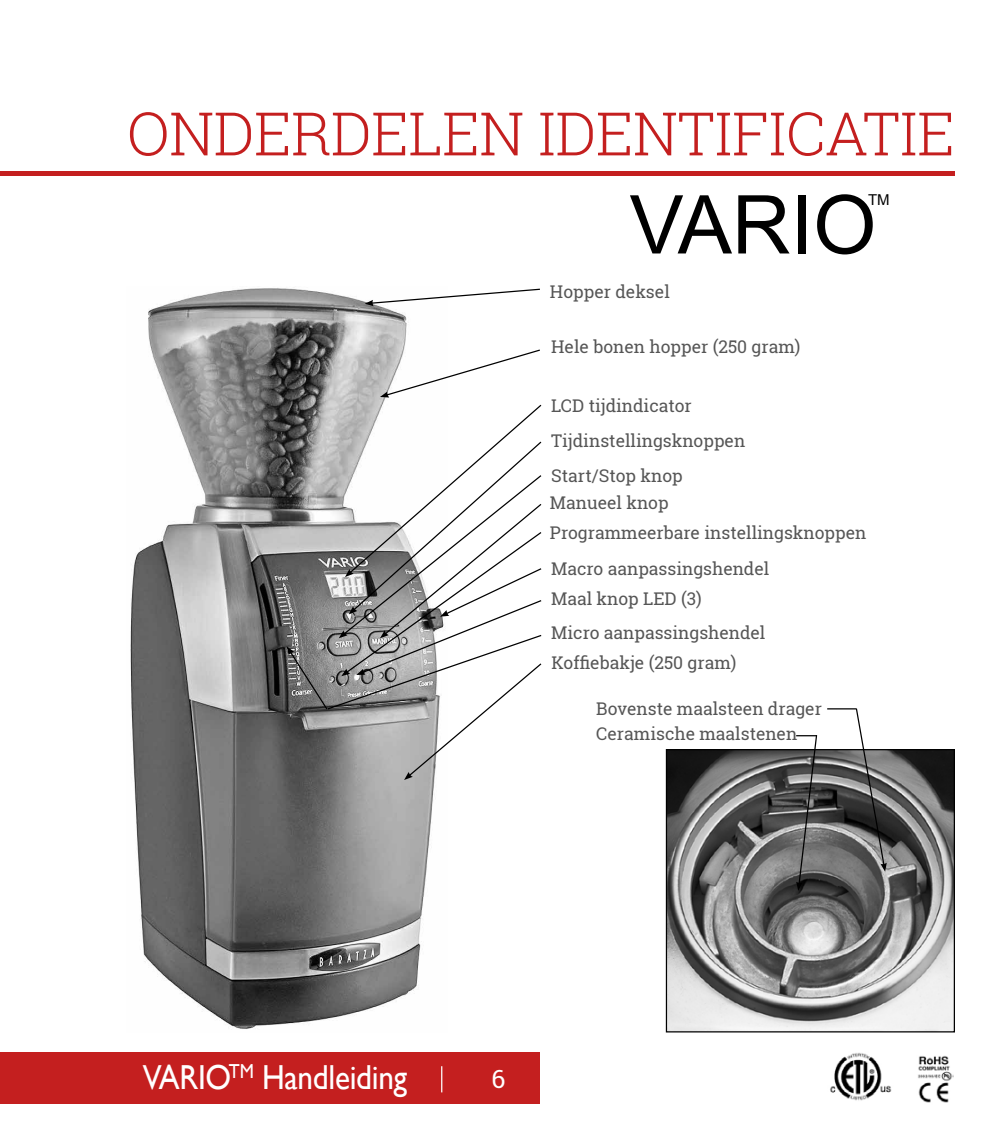
<style>
.page{position:relative;width:1000px;height:1125px;background:#fff}
.page>*{position:absolute;margin:0;border:0;box-sizing:border-box;transform-origin:0 0}
.t1{font:81.25px "Arial";color:#000}
.t2{font:300 60px "Roboto Slab";letter-spacing:-.01em;color:#c41f1f}
.t3{font:34.75px "Gill Sans";letter-spacing:-.01em;color:#fff;scale:.9 1}
.t4{font:25px "Roboto Slab";color:#fff}
.t5{font:17.5px/30.1px "Roboto Slab";color:#565656}
.t6{font:15px "Arial";color:#000}
</style>
<div class="page">
<div style="left:0;top:1053px;width:540px;height:51px;background:#c41f1f"></div>
<svg style="left:441px;top:1066px;width:1px;height:26px"></svg>
<hr style="left:1px;top:172px;width:954px;height:4px;background:#c41f1f">
<img style="left:830px;top:1053px;width:62px;height:48px">
<img style="left:918px;top:1056px;width:35px;height:47px">
<img style="left:130px;top:288px;width:305px;height:741px">
<img style="left:668px;top:751px;width:285px;height:279px">
<div style="left:666px;top:749px;width:289px;height:283px;border:1px solid #000"></div>
<svg style="left:365px;top:288px;width:175px;height:18px"></svg>
<hr style="left:827px;top:708px;width:30px;height:1px;background:#000">
<svg style="left:855px;top:708px;width:32px;height:164px"></svg>
<svg style="left:796px;top:735px;width:22px;height:156px"></svg>
<svg style="left:287px;top:349px;width:255px;height:431px"></svg>
<h2 class="t2" style="left:127px;top:92px;width:830px">ONDERDELEN IDENTIFICATIE</h2>
<h1 class="t1" style="left:630px;top:169px;width:248px">VARIO</h1>
<p class="t6" style="left:868px;top:190px;width:23px">TM</p>
<p class="t5" style="left:550px;top:276px;width:121px">Hopper deksel</p>
<p class="t5" style="left:551px;top:332px;width:251px">Hele bonen hopper (250 gram)</p>
<p class="t5" style="left:551px;top:390px;width:142px">LCD tijdindicator</p>
<p class="t5" style="left:551px;top:425px;width:196px">Tijdinstellingsknoppen</p>
<p class="t5" style="left:551px;top:460px;width:133px">Start/Stop knop</p>
<p class="t5" style="left:550px;top:488px;width:318px">Manueel knop<br>Programmeerbare instellingsknoppen</p>
<p class="t5" style="left:551px;top:553px;width:220px">Macro aanpassingshendel</p>
<p class="t5" style="left:551px;top:583px;width:152px">Maal knop LED (3)</p>
<p class="t5" style="left:551px;top:618px;width:216px">Micro aanpassingshendel</p>
<p class="t5" style="left:551px;top:648px;width:187px">Koffiebakje (250 gram)</p>
<p class="t5" style="left:596px;top:693px;width:227px">Bovenste maalsteen drager</p>
<p class="t5" style="left:596px;top:718px;width:203px">Ceramische maalstenen</p>
<h3 class="t3" style="left:143px;top:1057px;width:295px">VARIO<sup>TM</sup> Handleiding</h3>
<h3 class="t4" style="left:492px;top:1062px;width:15px">6</h3>
</div>
